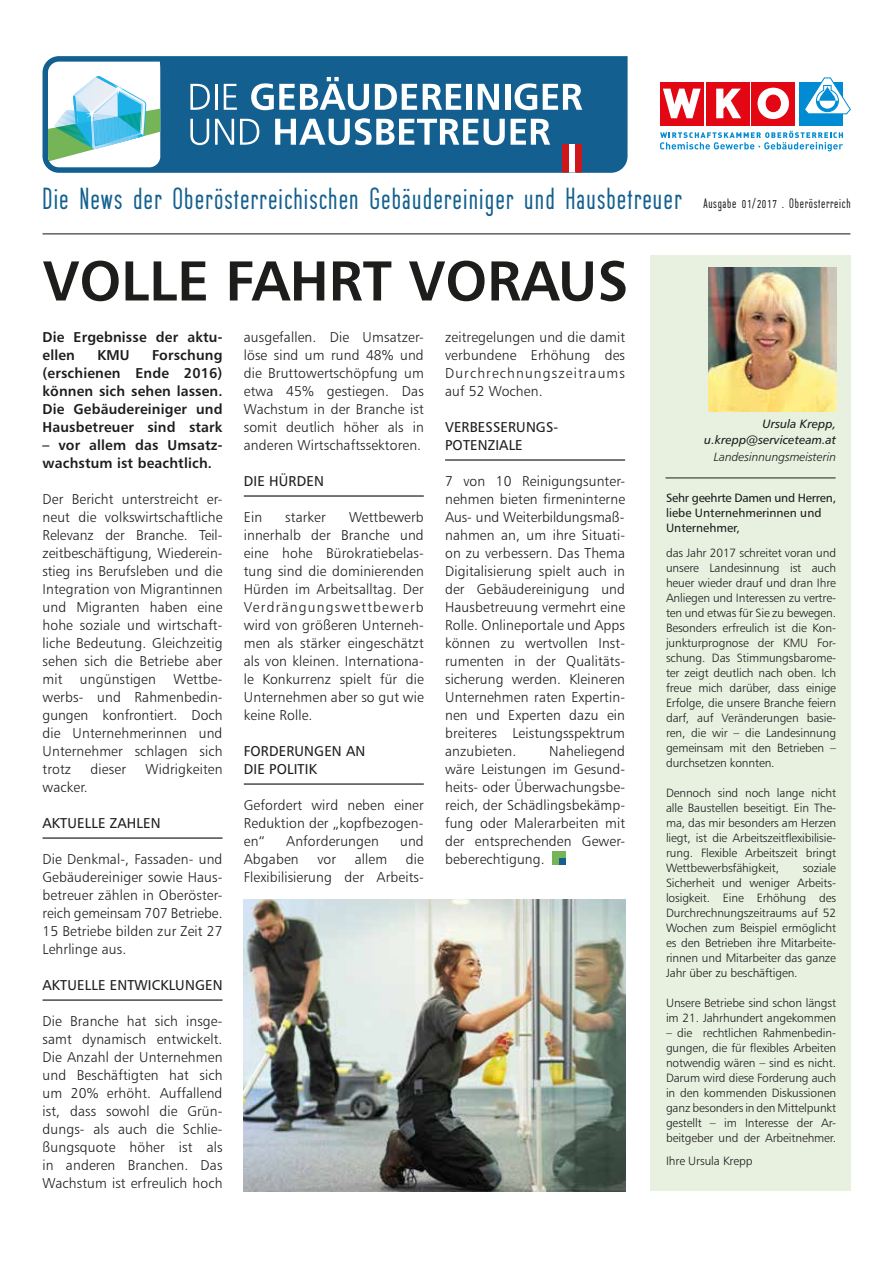
<style>
.page{position:relative;width:893px;height:1263px;background:#fff}
.page>*{position:absolute;margin:0;border:0;box-sizing:border-box;transform-origin:0 0}
.t1{font:56.25px "Humanist 777 BT Bold B";color:#1d1d1b}
.t2{font:300 condensed 30px "BE49";letter-spacing:.05em;color:#136090}
.t3{font:14.25px/18px "Humanist 777 BT Light B";letter-spacing:.01em;color:#1d1d1b;text-align:justify}
.t4{font:14.25px/18px "Humanist 777 BT Bold B";letter-spacing:.01em;color:#1d1d1b}
.t5{font:14.25px/18px "Humanist 777 BT Roman B";letter-spacing:.01em;color:#1d1d1b}
.t6{font:300 condensed 13.5px "BE49";letter-spacing:.065em;color:#1d1d1b}
.t7{font:12px/15px "Humanist 777 BT Light B";letter-spacing:-.01em;color:#1d1d1b;text-align:justify}
.t8{font:12px/15px "Humanist 777 BT Roman B";color:#1d1d1b}
.t9{font:12px/16.5px "Humanist 777 BT Italic B";color:#1d1d1b;text-align:right}
.t10{font:12px "Humanist 777 BT Light Italic B";color:#1d1d1b}
</style>
<div class="page">
<div style="left:650px;top:255px;width:200px;height:936px;background:#e8f0e0"></div>
<hr style="left:43px;top:233px;width:807px;height:1px;background:#1d1d1b">
<hr style="left:665px;top:477px;width:171px;height:1px;background:#1d1d1b">
<hr style="left:43px;top:837px;width:180px;height:2px;background:#1d1d1b">
<hr style="left:43px;top:999px;width:180px;height:2px;background:#1d1d1b">
<hr style="left:244px;top:495px;width:180px;height:2px;background:#1d1d1b">
<hr style="left:244px;top:783px;width:180px;height:2px;background:#1d1d1b">
<hr style="left:445px;top:459px;width:180px;height:2px;background:#1d1d1b">
<svg style="left:553px;top:851px;width:12px;height:13px"></svg>
<div style="left:43px;top:56px;width:585px;height:117px;background:#136090"></div>
<div style="left:563px;top:145px;width:6px;height:27px;background:#cd171a"></div>
<div style="left:569px;top:145px;width:6px;height:27px;background:#fff"></div>
<div style="left:575px;top:145px;width:7px;height:27px;background:#cd171a"></div>
<svg style="left:190px;top:84px;width:20px;height:26px"></svg>
<hr style="left:215px;top:84px;width:3px;height:26px;background:#fff">
<svg style="left:224px;top:84px;width:13px;height:26px"></svg>
<svg style="left:251px;top:77px;width:118px;height:33px"></svg>
<svg style="left:375px;top:84px;width:42px;height:26px"></svg>
<svg style="left:423px;top:84px;width:38px;height:26px"></svg>
<div style="left:466px;top:84px;width:6px;height:26px;background:#fff"></div>
<svg style="left:478px;top:84px;width:21px;height:26px"></svg>
<div style="left:505px;top:84px;width:5px;height:26px;background:#fff"></div>
<svg style="left:515px;top:83px;width:22px;height:27px"></svg>
<svg style="left:543px;top:84px;width:39px;height:26px"></svg>
<svg style="left:190px;top:119px;width:19px;height:26px"></svg>
<svg style="left:215px;top:119px;width:19px;height:26px"></svg>
<svg style="left:240px;top:119px;width:19px;height:26px"></svg>
<svg style="left:275px;top:118px;width:203px;height:27px"></svg>
<svg style="left:484px;top:119px;width:21px;height:26px"></svg>
<svg style="left:511px;top:119px;width:39px;height:26px"></svg>
<svg style="left:48px;top:62px;width:112px;height:105px"></svg>
<div style="left:751px;top:82px;width:44px;height:44px;background:#e30613"></div>
<div style="left:706px;top:82px;width:43px;height:44px;background:#e30613"></div>
<svg style="left:716px;top:89px;width:25px;height:29px"></svg>
<div style="left:660px;top:82px;width:44px;height:44px;background:#e30613"></div>
<svg style="left:663px;top:89px;width:38px;height:29px"></svg>
<div style="left:799px;top:82px;width:44px;height:44px;background:#008bd2"></div>
<svg style="left:758px;top:88px;width:31px;height:31px"></svg>
<div style="left:766px;top:95px;width:14px;height:17px;background:#e30613;border-radius:50%"></div>
<div style="left:766px;top:95px;width:14px;height:17px;border:1px solid #e30613;border-radius:50%"></div>
<svg style="left:805px;top:78px;width:46px;height:36px"></svg>
<svg style="left:660px;top:131px;width:183px;height:20px"></svg>
<img style="left:244px;top:899px;width:381px;height:292px">
<img style="left:709px;top:267px;width:127px;height:144px">
<h2 class="t2" style="left:43px;top:182px;width:640px">Die News der Oberösterreichischen Gebäudereiniger und Hausbetreuer</h2>
<p class="t6" style="left:703px;top:196px;width:149px">Ausgabe 01/2017 . Oberösterreich</p>
<h1 class="t1" style="left:43px;top:245px;width:587px">VOLLE FAHRT VORAUS</h1>
<p class="t4" style="left:43px;top:328px;width:182px">Die Ergebnisse der aktu&shy;ellen</p>
<p class="t4" style="left:43px;top:346px;width:182px;text-align:justify;text-indent:110px">Forschung (erschienen Ende 2016) können sich sehen lassen.<br>Die Gebäudereiniger und Hausbetreuer sind stark</p>
<p class="t4" style="left:43px;top:436px;width:181px">– vor allem das Umsatz&shy;wachstum ist beachtlich.</p>
<p class="t3" style="left:43px;top:490px;width:182px">Der Bericht unterstreicht er&shy;neut die volkswirtschaftliche Relevanz der Branche. Teil&shy;zeitbeschäftigung, Wiederein&shy;stieg ins Berufsleben und die Integration von Migrantinnen und Migranten haben eine hohe soziale und wirtschaft&shy;liche Bedeutung. Gleichzeitig sehen sich die Betriebe aber mit ungünstigen Wettbe&shy;werbs- und Rahmenbedin&shy;gungen konfrontiert. Doch die Unternehmerinnen und Unternehmer schlagen sich trotz</p>
<p class="t4" style="left:98px;top:346px;width:34px">KMU</p>
<p class="t3" style="left:91px;top:760px;width:37px">dieser</p>
<p class="t3" style="left:145px;top:760px;width:79px">Widrigkeiten</p>
<p class="t3" style="left:43px;top:778px;width:47px">wacker.</p>
<p class="t5" style="left:43px;top:814px;width:120px">AKTUELLE ZAHLEN</p>
<p class="t3" style="left:43px;top:850px;width:182px">Die Denkmal-, Fassaden- und Gebäudereiniger sowie Haus&shy;betreuer zählen in Oberöster&shy;reich gemeinsam 707 Betriebe.<br>15 Betriebe bilden zur Zeit 27<br>Lehrlinge aus.</p>
<p class="t5" style="left:43px;top:976px;width:182px">AKTUELLE ENTWICKLUNGEN</p>
<p class="t3" style="left:43px;top:1012px;width:182px">Die Branche hat sich insge&shy;samt dynamisch entwickelt.<br>Die Anzahl der Unternehmen und Beschäftigten hat sich um 20% erhöht. Auffallend ist, dass sowohl die Grün&shy;dungs- als auch die Schlie&shy;ßungsquote höher ist als in anderen Branchen. Das Wachstum ist erfreulich hoch</p>
<p class="t3" style="left:244px;top:328px;width:182px">ausgefallen. Die Umsatzer&shy;löse sind um rund 48% und die Bruttowertschöpfung um etwa 45% gestiegen. Das Wachstum in der Branche ist somit deutlich höher als in anderen Wirtschaftssektoren.</p>
<p class="t5" style="left:244px;top:472px;width:82px">DIE HÜRDEN</p>
<p class="t3" style="left:244px;top:508px;width:20px">Ein</p>
<p class="t3" style="left:285px;top:508px;width:42px">starker</p>
<p class="t3" style="left:244px;top:508px;width:182px;text-indent:105px">Wettbewerb innerhalb der Branche und eine hohe Bürokratiebelas&shy;tung sind die dominierenden Hürden im Arbeitsalltag. Der Verdrängungswettbewerb wird von größeren Unterneh&shy;men als stärker eingeschätzt als von kleinen. Internationa&shy;le Konkurrenz spielt für die Unternehmen aber so gut wie keine Rolle.</p>
<p class="t5" style="left:244px;top:742px;width:123px">FORDERUNGEN AN<br>DIE POLITIK</p>
<p class="t3" style="left:244px;top:796px;width:182px">Gefordert wird neben einer Reduktion der „kopfbezogen&shy;en“</p>
<p class="t3" style="left:286px;top:832px;width:94px">Anforderungen</p>
<p class="t3" style="left:400px;top:832px;width:25px">und</p>
<p class="t3" style="left:244px;top:850px;width:56px">Abgaben</p>
<p class="t3" style="left:317px;top:850px;width:20px">vor</p>
<p class="t3" style="left:355px;top:850px;width:34px">allem</p>
<p class="t3" style="left:244px;top:850px;width:181px;text-align:right">die<br>Flexibilisierung der Arbeits-</p>
<p class="t3" style="left:445px;top:328px;width:182px">zeitregelungen und die damit verbundene Erhöhung des Durchrechnungszeitraums auf 52 Wochen.</p>
<p class="t5" style="left:445px;top:418px;width:115px">VERBESSERUNGS-<br>POTENZIALE</p>
<p class="t3" style="left:445px;top:472px;width:182px">7 von 10 Reinigungsunter&shy;nehmen bieten firmeninterne Aus- und Weiterbildungsmaß&shy;nahmen an, um ihre Situati&shy;on zu verbessern. Das Thema Digitalisierung spielt auch in der Gebäudereinigung und Hausbetreuung vermehrt eine Rolle. Onlineportale und Apps können zu wertvollen Inst&shy;rumenten in der Qualitäts&shy;sicherung werden. Kleineren Unternehmen raten Expertin&shy;nen und Experten dazu ein breiteres Leistungsspektrum anzubieten.</p>
<p class="t3" style="left:445px;top:742px;width:182px;text-indent:104px">Naheliegend wäre Leistungen im Gesund&shy;heits- oder Überwachungsbe&shy;reich, der Schädlingsbekämp&shy;fung oder Malerarbeiten mit der entsprechenden Gewer&shy;beberechtigung.</p>
<p class="t9" style="left:704px;top:415px;width:133px">Ursula Krepp, u.krepp@serviceteam.at</p>
<p class="t10" style="left:714px;top:449px;width:124px">Landesinnungsmeisterin</p>
<p class="t8" style="left:666px;top:490px;width:172px">Sehr geehrte Damen und Herren, liebe Unternehmerinnen und<br>Unternehmer,</p>
<p class="t7" style="left:666px;top:545px;width:172px">das Jahr 2017 schreitet voran und unsere Landesinnung ist auch heuer wieder drauf und dran Ihre Anliegen und Interessen zu vertre&shy;ten und etwas für Sie zu bewegen.<br>Besonders erfreulich ist die Kon&shy;junkturprognose der KMU For&shy;schung. Das Stimmungsbarome&shy;ter zeigt deutlich nach oben. Ich freue mich darüber, dass einige Erfolge, die unsere Branche feiern darf, auf Veränderungen basie&shy;ren, die wir – die Landesinnung gemeinsam mit den Betrieben – durchsetzen konnten.</p>
<p class="t7" style="left:666px;top:785px;width:172px">Dennoch sind noch lange nicht alle Baustellen beseitigt. Ein The&shy;ma, das mir besonders am Herzen liegt, ist die Arbeitszeitflexibilisie&shy;rung. Flexible Arbeitszeit bringt Wettbewerbsfähigkeit,</p>
<p class="t7" style="left:666px;top:860px;width:172px;text-indent:137px">soziale Sicherheit und weniger Arbeits&shy;losigkeit. Eine Erhöhung des Durchrechnungszeitraums auf 52<br>Wochen zum Beispiel ermöglicht es den Betrieben ihre Mitarbeite&shy;rinnen und Mitarbeiter das ganze Jahr über zu beschäftigen.</p>
<p class="t7" style="left:666px;top:995px;width:172px">Unsere Betriebe sind schon längst im 21. Jahrhundert angekommen</p>
<p class="t7" style="left:666px;top:1025px;width:172px">– die rechtlichen Rahmenbedin&shy;gungen, die für flexibles Arbeiten notwendig wären – sind es nicht.<br>Darum wird diese Forderung auch in den kommenden Diskussionen ganz besonders in den Mittelpunkt gestellt – im Interesse der Ar&shy;beitgeber und der Arbeitnehmer.</p>
<p class="t7" style="left:666px;top:1153px;width:88px">Ihre Ursula Krepp</p>
</div>
